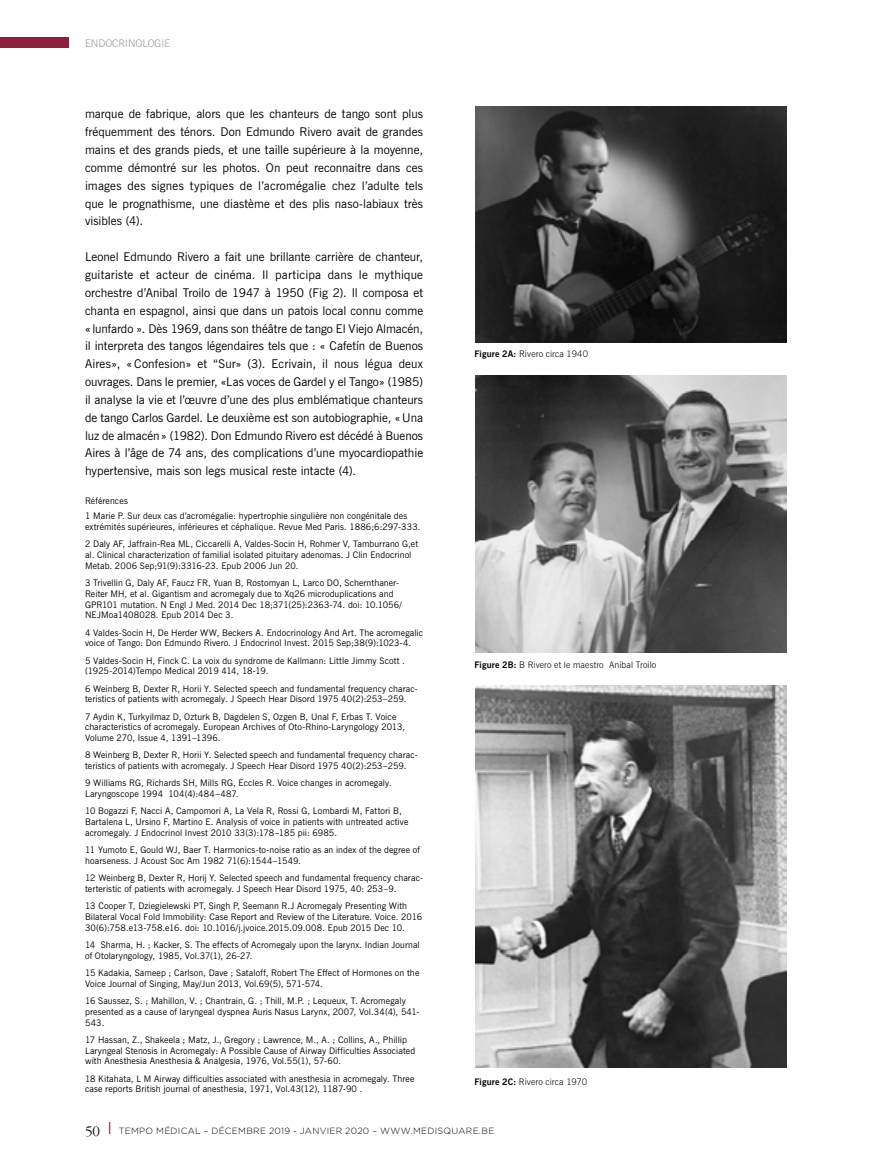
<style>
.page{position:relative;width:893px;height:1170px;background:#fff}
.page>*{position:absolute;margin:0;border:0;box-sizing:border-box;transform-origin:0 0}
.t1{font:12px/17.9px "News Gothic BT";color:#000;text-align:justify}
.t2{font:300 10.5px "News Gothic BT";color:#9d9d9c}
.t3{font:9px/10.8px "News Gothic BT";letter-spacing:.01em;color:#000}
.t4{font:300 9px "News Gothic BT";letter-spacing:.01em;color:#000}
.t5{font:300 9px "Gotham";letter-spacing:.03em;color:#000}
.s1{font-weight:700}
.s2{font-family:"ITC Garamond Std";font-size:15px}
.s3{font-family:"News Gothic BT";font-size:16.5px;color:#8d203e}
</style>
<div class="page">
<div style="left:0;top:37px;width:68px;height:11px;background:#8d203e"></div>
<img style="left:476px;top:106px;width:310px;height:236px">
<img style="left:476px;top:376px;width:310px;height:276px">
<img style="left:476px;top:685px;width:310px;height:382px">
<p class="t2" style="left:85px;top:36px;width:87px">ENDOCRINOLOGIE</p>
<p class="t1" style="left:85px;top:105px;width:340px">marque de fabrique, alors que les chanteurs de tango sont plus fréquemment des ténors. Don Edmundo Rivero avait de grandes mains et des grands pieds, et une taille supérieure à la moyenne, comme démontré sur les photos. On peut reconnaitre dans ces images des signes typiques de l’acromégalie chez l’adulte tels que le prognathisme, une diastème et des plis naso-labiaux très visibles (4).</p>
<p class="t1" style="left:85px;top:248px;width:340px">Leonel Edmundo Rivero a fait une brillante carrière de chanteur, guitariste et acteur de cinéma. Il participa dans le mythique orchestre d’Anibal Troilo de 1947 à 1950 (Fig 2). Il composa et chanta en espagnol, ainsi que dans un patois local connu comme «lunfardo ». Dès 1969, dans son théâtre de tango El Viejo Almacén, il interpreta des tangos légendaires tels que : « Cafetín de Buenos Aires», «Confesion» et “Sur» (3). Ecrivain, il nous légua deux ouvrages. Dans le premier, «Las voces de Gardel y el Tango» (1985) il analyse la vie et l’œuvre d’une des plus emblématique chanteurs de tango Carlos Gardel. Le deuxième est son autobiographie, «Una luz de almacén» (1982). Don Edmundo Rivero est décédé à Buenos Aires à l’âge de 74 ans, des complications d’une myocardiopathie hypertensive, mais son legs musical reste intacte (4).</p>
<p class="t3" style="left:85px;top:493px;width:324px;line-height:15px">Références<br>1 Marie P. Sur deux cas d’acromégalie: hypertrophie singulière non congénitale des</p>
<p class="t3" style="left:85px;top:518px;width:337px;line-height:17.2px">extrémités supérieures, inférieures et céphalique. Revue Med Paris. 1886;6:297-333.<br>2 Daly AF, Jaffrain-Rea ML, Ciccarelli A, Valdes-Socin H, Rohmer V, Tamburrano G,et</p>
<p class="t3" style="left:85px;top:549px;width:328px">al. Clinical characterization of familial isolated pituitary adenomas. J Clin Endocrinol<br>Metab. 2006 Sep;91(9):3316-23. Epub 2006 Jun 20.</p>
<p class="t3" style="left:85px;top:577px;width:318px">3 Trivellin G, Daly AF, Faucz FR, Yuan B, Rostomyan L, Larco DO, Schernthaner-Reiter MH, et al. Gigantism and acromegaly due to Xq26 microduplications and GPR101 mutation. N Engl J Med. 2014 Dec 18;371(25):2363-74. doi: 10.1056/ NEJMoa1408028. Epub 2014 Dec 3.</p>
<p class="t3" style="left:85px;top:627px;width:339px">4 Valdes-Socin H, De Herder WW, Beckers A. Endocrinology And Art. The acromegalic voice of Tango: Don Edmundo Rivero. J Endocrinol Invest. 2015 Sep;38(9):1023-4.</p>
<p class="t3" style="left:85px;top:655px;width:321px">5 Valdes-Socin H, Finck C. La voix du syndrome de Kallmann: Little Jimmy Scott . (1925-2014)Tempo Medical 2019 414, 18-19.</p>
<p class="t3" style="left:85px;top:683px;width:334px">6 Weinberg B, Dexter R, Horii Y. Selected speech and fundamental frequency charac&shy;teristics of patients with acromegaly. J Speech Hear Disord 1975 40(2):253–259.</p>
<p class="t3" style="left:85px;top:710px;width:322px">7 Aydin K, Turkyilmaz D, Ozturk B, Dagdelen S, Ozgen B, Unal F, Erbas T. Voice characteristics of acromegaly. European Archives of Oto-Rhino-Laryngology 2013,<br>Volume 270, Issue 4, 1391–1396.</p>
<p class="t3" style="left:85px;top:749px;width:334px">8 Weinberg B, Dexter R, Horii Y. Selected speech and fundamental frequency charac&shy;teristics of patients with acromegaly. J Speech Hear Disord 1975 40(2):253–259.</p>
<p class="t3" style="left:85px;top:777px;width:308px">9 Williams RG, Richards SH, Mills RG, Eccles R. Voice changes in acromegaly.<br>Laryngoscope 1994 104(4):484–487.</p>
<p class="t3" style="left:85px;top:805px;width:325px">10 Bogazzi F, Nacci A, Campomori A, La Vela R, Rossi G, Lombardi M, Fattori B,<br>Bartalena L, Ursino F, Martino E. Analysis of voice in patients with untreated active acromegaly. J Endocrinol Invest 2010 33(3):178–185 pii: 6985.</p>
<p class="t3" style="left:85px;top:844px;width:336px">11 Yumoto E, Gould WJ, Baer T. Harmonics-to-noise ratio as an index of the degree of hoarseness. J Acoust Soc Am 1982 71(6):1544–1549.</p>
<p class="t3" style="left:85px;top:872px;width:340px">12 Weinberg B, Dexter R, Horij Y. Selected speech and fundamental frequency charac&shy;terteristic of patients with acromegaly. J Speech Hear Disord 1975, 40: 253–9.</p>
<p class="t3" style="left:85px;top:900px;width:339px">13 Cooper T, Dziegielewski PT, Singh P, Seemann R.J Acromegaly Presenting With<br>Bilateral Vocal Fold Immobility: Case Report and Review of the Literature. Voice. 2016<br>30(6):758.e13-758.e16. doi: 10.1016/j.jvoice.2015.09.008. Epub 2015 Dec 10.</p>
<p class="t3" style="left:85px;top:939px;width:336px">14 Sharma, H. ; Kacker, S. The effects of Acromegaly upon the larynx. Indian Journal of Otolaryngology, 1985, Vol.37(1), 26-27.</p>
<p class="t3" style="left:85px;top:967px;width:336px">15 Kadakia, Sameep ; Carlson, Dave ; Sataloff, Robert The Effect of Hormones on the<br>Voice Journal of Singing, May/Jun 2013, Vol.69(5), 571-574.</p>
<p class="t3" style="left:85px;top:995px;width:336px">16 Saussez, S. ; Mahillon, V. ; Chantrain, G. ; Thill, M.P. ; Lequeux, T. Acromegaly presented as a cause of laryngeal dyspnea Auris Nasus Larynx, 2007, Vol.34(4), 541-<br>543.</p>
<p class="t3" style="left:85px;top:1033px;width:332px">17 Hassan, Z., Shakeela ; Matz, J., Gregory ; Lawrence, M., A. ; Collins, A., Phillip<br>Laryngeal Stenosis in Acromegaly: A Possible Cause of Airway Difficulties Associated with Anesthesia Anesthesia &amp; Analgesia, 1976, Vol.55(1), 57-60.</p>
<p class="t3" style="left:85px;top:1072px;width:331px">18 Kitahata, L M Airway difficulties associated with anesthesia in acromegaly. Three case reports British journal of anesthesia, 1971, Vol.43(12), 1187-90 .</p>
<p class="t4" style="left:474px;top:348px;width:115px"><span class="s1">Figure 2A:</span> Rivero circa 1940</p>
<p class="t4" style="left:474px;top:659px;width:184px"><span class="s1">Figure 2B:</span> B Rivero et le maestro Anibal Troilo</p>
<p class="t4" style="left:474px;top:1076px;width:114px"><span class="s1">Figure 2C:</span> Rivero circa 1970</p>
<p class="t5" style="left:85px;top:1125px;width:411px"><span class="s2">50</span> <span class="s3">I</span> TEMPO MÉDICAL – DÉCEMBRE 2019 - JANVIER 2020 – WWW.MEDISQUARE.BE</p>
</div>
